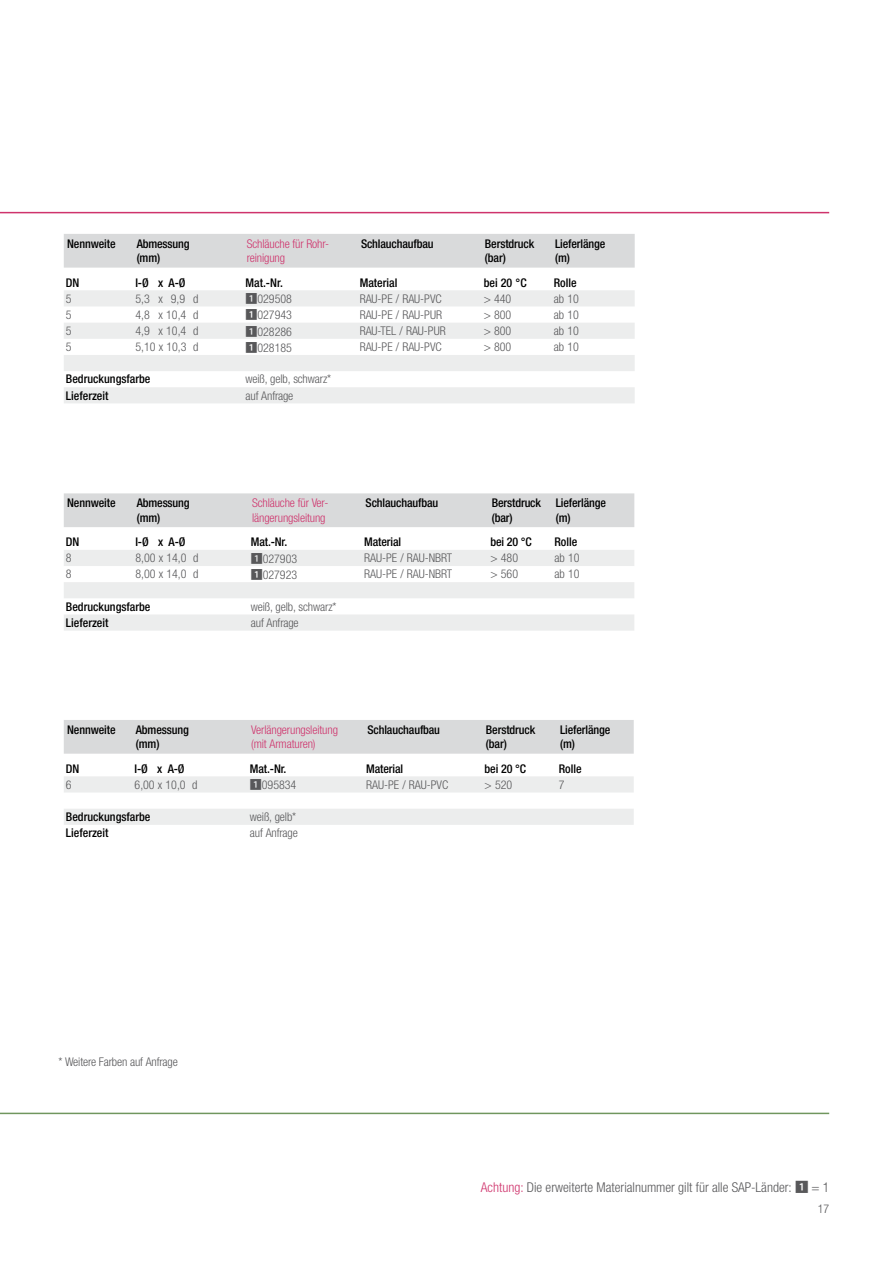
<style>
.page{position:relative;width:893px;height:1263px;background:#fff}
.page>*{position:absolute;margin:0;border:0;box-sizing:border-box;transform-origin:0 0}
.TI-GT_body_text{font:300 condensed 13.5px "Helvetica Neue LTW1 G";color:#58585a}
._7f__Tabelle__47__8{font:500 condensed 12px/14.4px "Helvetica Neue LTW1 G";letter-spacing:-.01em;color:#000}
._7f__Tabelle__47__8-2{font:300 condensed 12px "Helvetica Neue LTW1 G";color:#58585a}
._7f__Tabelle__47__8-3{font:300 condensed 12px/14.4px "Helvetica Neue LTW1 G";letter-spacing:-.01em;color:#cf336c}
.s1{font-family:"Koz Go Pr 6 N";font-weight:400;font-stretch:normal}
.s2{color:#cf336c}
</style>
<div class="page">
<div style="left:64px;top:234px;width:571px;height:34px;background:#d9dadb"></div>
<svg style="left:64px;top:290px;width:571px;height:113px;fill:#eceded"></svg>
<div style="left:64px;top:493px;width:570px;height:34px;background:#d9dadb"></div>
<svg style="left:64px;top:550px;width:570px;height:81px;fill:#eceded"></svg>
<div style="left:64px;top:720px;width:570px;height:34px;background:#d9dadb"></div>
<svg style="left:64px;top:776px;width:570px;height:49px"></svg>
<hr style="left:0;top:212px;width:829px;height:1px;background:#cf336c">
<hr style="left:0;top:1113px;width:829px;height:1px;background:#70965e">
<p class="_7f__Tabelle__47__8" style="left:67px;top:236px;width:50px">Nennweite</p>
<p class="_7f__Tabelle__47__8" style="left:137px;top:236px;width:55px">Abmessung</p>
<p class="_7f__Tabelle__47__8" style="left:137px;top:251px;width:25px">(mm)</p>
<p class="_7f__Tabelle__47__8-3" style="left:247px;top:236px;width:84px">Schläuche für Rohr&shy;reinigung</p>
<p class="_7f__Tabelle__47__8" style="left:361px;top:236px;width:74px">Schlauchaufbau</p>
<p class="_7f__Tabelle__47__8" style="left:485px;top:236px;width:51px">Berstdruck (bar)</p>
<p class="_7f__Tabelle__47__8" style="left:555px;top:236px;width:52px">Lieferlänge</p>
<p class="_7f__Tabelle__47__8" style="left:555px;top:251px;width:16px">(m)</p>
<p class="_7f__Tabelle__47__8" style="left:66px;top:275px;width:15px">DN</p>
<p class="_7f__Tabelle__47__8" style="left:135px;top:275px;width:52px">I-Ø x A-Ø</p>
<p class="_7f__Tabelle__47__8" style="left:246px;top:275px;width:37px">Mat.-Nr.</p>
<p class="_7f__Tabelle__47__8" style="left:360px;top:275px;width:39px">Material</p>
<p class="_7f__Tabelle__47__8" style="left:484px;top:275px;width:44px">bei 20 °C</p>
<p class="_7f__Tabelle__47__8" style="left:554px;top:275px;width:24px">Rolle</p>
<p class="_7f__Tabelle__47__8-2" style="left:66px;top:291px;width:7px">5</p>
<p class="_7f__Tabelle__47__8-2" style="left:135px;top:291px;width:65px">5,3 x 9,9 d</p>
<p class="_7f__Tabelle__47__8-2" style="left:246px;top:292px;width:48px"><span class="s1">1</span>029508</p>
<p class="_7f__Tabelle__47__8-2" style="left:360px;top:291px;width:84px">RAU-PE / RAU-PVC</p>
<p class="_7f__Tabelle__47__8-2" style="left:484px;top:291px;width:29px">&gt; 440</p>
<p class="_7f__Tabelle__47__8-2" style="left:554px;top:291px;width:27px">ab 10</p>
<p class="_7f__Tabelle__47__8-2" style="left:66px;top:308px;width:7px">5</p>
<p class="_7f__Tabelle__47__8-2" style="left:135px;top:308px;width:65px">4,8 x 10,4 d</p>
<p class="_7f__Tabelle__47__8-2" style="left:246px;top:308px;width:48px"><span class="s1">1</span>027943</p>
<p class="_7f__Tabelle__47__8-2" style="left:360px;top:308px;width:84px">RAU-PE / RAU-PUR</p>
<p class="_7f__Tabelle__47__8-2" style="left:484px;top:308px;width:29px">&gt; 800</p>
<p class="_7f__Tabelle__47__8-2" style="left:554px;top:308px;width:27px">ab 10</p>
<p class="_7f__Tabelle__47__8-2" style="left:66px;top:324px;width:7px">5</p>
<p class="_7f__Tabelle__47__8-2" style="left:135px;top:324px;width:65px">4,9 x 10,4 d</p>
<p class="_7f__Tabelle__47__8-2" style="left:246px;top:324px;width:48px"><span class="s1">1</span>028286</p>
<p class="_7f__Tabelle__47__8-2" style="left:360px;top:324px;width:87px">RAU-TEL / RAU-PUR</p>
<p class="_7f__Tabelle__47__8-2" style="left:484px;top:324px;width:29px">&gt; 800</p>
<p class="_7f__Tabelle__47__8-2" style="left:554px;top:324px;width:27px">ab 10</p>
<p class="_7f__Tabelle__47__8-2" style="left:66px;top:340px;width:7px">5</p>
<p class="_7f__Tabelle__47__8-2" style="left:135px;top:340px;width:65px">5,10 x 10,3 d</p>
<p class="_7f__Tabelle__47__8-2" style="left:246px;top:340px;width:48px"><span class="s1">1</span>028185</p>
<p class="_7f__Tabelle__47__8-2" style="left:360px;top:340px;width:84px">RAU-PE / RAU-PVC</p>
<p class="_7f__Tabelle__47__8-2" style="left:484px;top:340px;width:29px">&gt; 800</p>
<p class="_7f__Tabelle__47__8-2" style="left:554px;top:340px;width:27px">ab 10</p>
<p class="_7f__Tabelle__47__8" style="left:66px;top:372px;width:86px">Bedruckungsfarbe</p>
<p class="_7f__Tabelle__47__8-2" style="left:246px;top:372px;width:87px">weiß, gelb, schwarz*</p>
<p class="_7f__Tabelle__47__8" style="left:66px;top:388px;width:44px">Lieferzeit</p>
<p class="_7f__Tabelle__47__8-2" style="left:246px;top:388px;width:49px">auf Anfrage</p>
<p class="_7f__Tabelle__47__8" style="left:67px;top:496px;width:50px">Nennweite</p>
<p class="_7f__Tabelle__47__8" style="left:137px;top:496px;width:55px">Abmessung</p>
<p class="_7f__Tabelle__47__8" style="left:137px;top:510px;width:25px">(mm)</p>
<p class="_7f__Tabelle__47__8-3" style="left:252px;top:496px;width:78px">Schläuche für Ver&shy;längerungsleitung</p>
<p class="_7f__Tabelle__47__8" style="left:366px;top:496px;width:74px">Schlauchaufbau</p>
<p class="_7f__Tabelle__47__8" style="left:492px;top:496px;width:51px">Berstdruck (bar)</p>
<p class="_7f__Tabelle__47__8" style="left:556px;top:496px;width:52px">Lieferlänge</p>
<p class="_7f__Tabelle__47__8" style="left:556px;top:510px;width:16px">(m)</p>
<p class="_7f__Tabelle__47__8" style="left:66px;top:535px;width:15px">DN</p>
<p class="_7f__Tabelle__47__8" style="left:135px;top:535px;width:52px">I-Ø x A-Ø</p>
<p class="_7f__Tabelle__47__8" style="left:251px;top:535px;width:36px">Mat.-Nr.</p>
<p class="_7f__Tabelle__47__8" style="left:364px;top:535px;width:38px">Material</p>
<p class="_7f__Tabelle__47__8" style="left:490px;top:535px;width:43px">bei 20 °C</p>
<p class="_7f__Tabelle__47__8" style="left:554px;top:535px;width:24px">Rolle</p>
<p class="_7f__Tabelle__47__8-2" style="left:66px;top:551px;width:7px">8</p>
<p class="_7f__Tabelle__47__8-2" style="left:135px;top:551px;width:65px">8,00 x 14,0 d</p>
<p class="_7f__Tabelle__47__8-2" style="left:251px;top:551px;width:48px"><span class="s1">1</span>027903</p>
<p class="_7f__Tabelle__47__8-2" style="left:364px;top:551px;width:89px">RAU-PE / RAU-NBRT</p>
<p class="_7f__Tabelle__47__8-2" style="left:490px;top:551px;width:29px">&gt; 480</p>
<p class="_7f__Tabelle__47__8-2" style="left:554px;top:551px;width:27px">ab 10</p>
<p class="_7f__Tabelle__47__8-2" style="left:66px;top:567px;width:7px">8</p>
<p class="_7f__Tabelle__47__8-2" style="left:135px;top:567px;width:65px">8,00 x 14,0 d</p>
<p class="_7f__Tabelle__47__8-2" style="left:251px;top:568px;width:48px"><span class="s1">1</span>027923</p>
<p class="_7f__Tabelle__47__8-2" style="left:364px;top:567px;width:89px">RAU-PE / RAU-NBRT</p>
<p class="_7f__Tabelle__47__8-2" style="left:490px;top:567px;width:29px">&gt; 560</p>
<p class="_7f__Tabelle__47__8-2" style="left:554px;top:567px;width:27px">ab 10</p>
<p class="_7f__Tabelle__47__8" style="left:66px;top:599px;width:86px">Bedruckungsfarbe</p>
<p class="_7f__Tabelle__47__8-2" style="left:251px;top:599px;width:87px">weiß, gelb, schwarz*</p>
<p class="_7f__Tabelle__47__8" style="left:66px;top:615px;width:44px">Lieferzeit</p>
<p class="_7f__Tabelle__47__8-2" style="left:251px;top:616px;width:49px">auf Anfrage</p>
<p class="_7f__Tabelle__47__8" style="left:67px;top:722px;width:50px">Nennweite</p>
<p class="_7f__Tabelle__47__8" style="left:136px;top:722px;width:55px">Abmessung</p>
<p class="_7f__Tabelle__47__8" style="left:136px;top:737px;width:25px">(mm)</p>
<p class="_7f__Tabelle__47__8-3" style="left:251px;top:722px;width:88px">Verlängerungsleitung</p>
<p class="_7f__Tabelle__47__8-3" style="left:251px;top:737px;width:66px">(mit Armaturen)</p>
<p class="_7f__Tabelle__47__8" style="left:367px;top:722px;width:74px">Schlauchaufbau</p>
<p class="_7f__Tabelle__47__8" style="left:486px;top:722px;width:51px">Berstdruck (bar)</p>
<p class="_7f__Tabelle__47__8" style="left:560px;top:722px;width:52px">Lieferlänge</p>
<p class="_7f__Tabelle__47__8" style="left:560px;top:737px;width:16px">(m)</p>
<p class="_7f__Tabelle__47__8" style="left:66px;top:761px;width:15px">DN</p>
<p class="_7f__Tabelle__47__8" style="left:135px;top:761px;width:52px">I-Ø x A-Ø</p>
<p class="_7f__Tabelle__47__8" style="left:250px;top:761px;width:36px">Mat.-Nr.</p>
<p class="_7f__Tabelle__47__8" style="left:366px;top:761px;width:38px">Material</p>
<p class="_7f__Tabelle__47__8" style="left:485px;top:761px;width:43px">bei 20 °C</p>
<p class="_7f__Tabelle__47__8" style="left:559px;top:761px;width:24px">Rolle</p>
<p class="_7f__Tabelle__47__8-2" style="left:66px;top:777px;width:7px">6</p>
<p class="_7f__Tabelle__47__8-2" style="left:135px;top:777px;width:65px">6,00 x 10,0 d</p>
<p class="_7f__Tabelle__47__8-2" style="left:250px;top:778px;width:48px"><span class="s1">1</span>095834</p>
<p class="_7f__Tabelle__47__8-2" style="left:366px;top:777px;width:84px">RAU-PE / RAU-PVC</p>
<p class="_7f__Tabelle__47__8-2" style="left:485px;top:777px;width:29px">&gt; 520</p>
<p class="_7f__Tabelle__47__8-2" style="left:559px;top:777px;width:7px">7</p>
<p class="_7f__Tabelle__47__8" style="left:66px;top:809px;width:86px">Bedruckungsfarbe</p>
<p class="_7f__Tabelle__47__8-2" style="left:250px;top:810px;width:48px">weiß, gelb*</p>
<p class="_7f__Tabelle__47__8" style="left:66px;top:826px;width:44px">Lieferzeit</p>
<p class="_7f__Tabelle__47__8-2" style="left:250px;top:826px;width:49px">auf Anfrage</p>
<p class="_7f__Tabelle__47__8-2" style="left:58px;top:1054px;width:121px">* Weitere Farben auf Anfrage</p>
<p class="TI-GT_body_text" style="left:481px;top:1179px;width:350px"><span class="s2">Achtung:</span> Die erweiterte Materialnummer gilt für alle SAP-Länder: <span class="s1">1</span> = 1</p>
<p class="_7f__Tabelle__47__8-2" style="left:818px;top:1201px;width:13px">17</p>
</div>
